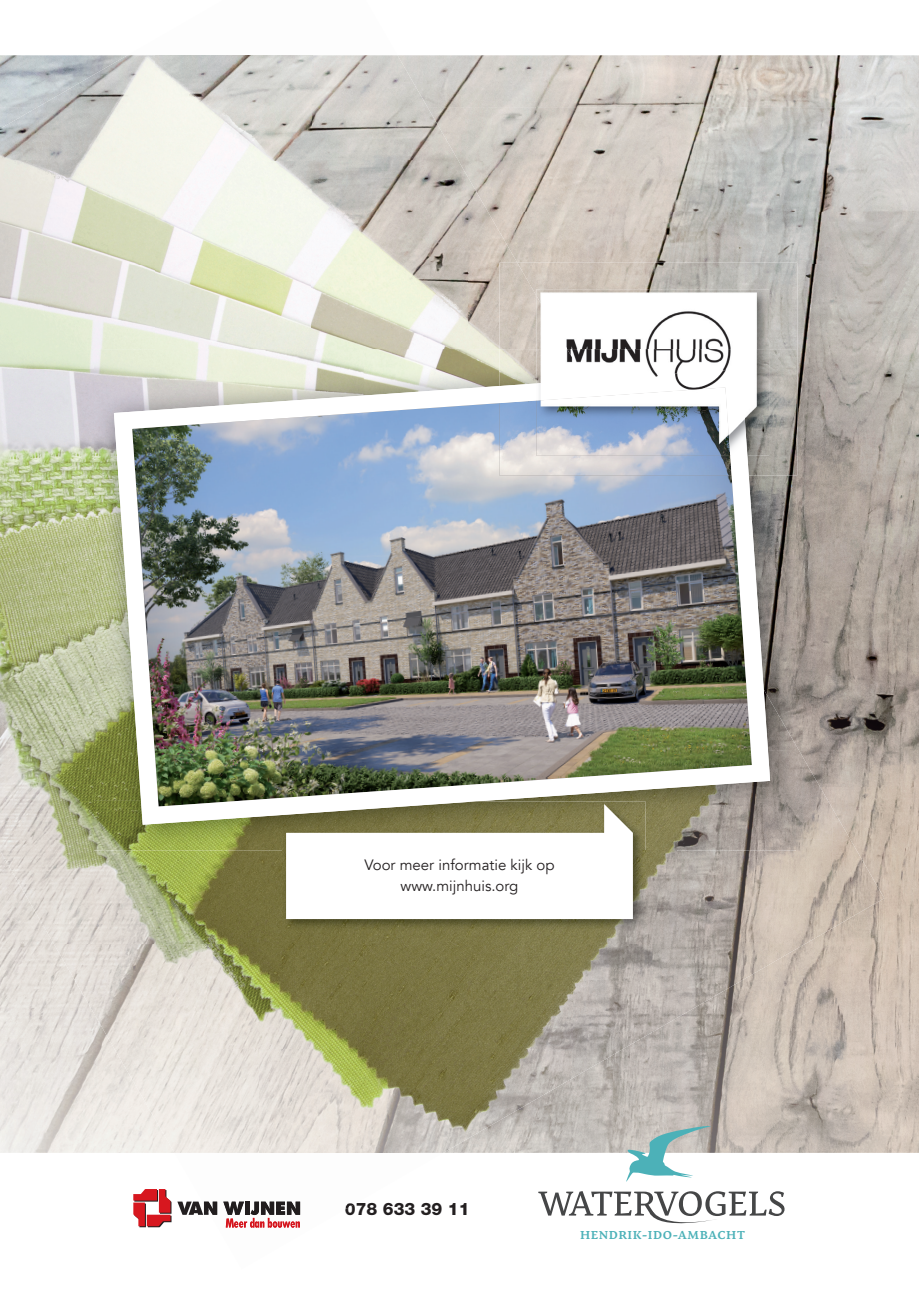
<style>
.page{position:relative;width:919px;height:1289px;background:#fff}
.page>*{position:absolute;margin:0;border:0;box-sizing:border-box;transform-origin:0 0}
.t1{font:800 17.25px "Helvetica Neue";color:#231f20}
.t2{font:600 15.15px "Nassim Latn";letter-spacing:.035em;color:#4cb1b8}
.t3{font:15px/21px "Avenir";color:#231f20;text-align:center}
</style>
<div class="page">
<img style="left:458px;top:55px;width:460px;height:52px">
<img style="left:458px;top:107px;width:460px;height:105px">
<img style="left:517px;top:212px;width:401px;height:52px">
<img style="left:795px;top:264px;width:123px;height:522px">
<img style="left:817px;top:786px;width:101px;height:366px">
<img style="left:0;top:944px;width:50px;height:208px">
<img style="left:50px;top:944px;width:52px;height:208px">
<img style="left:766px;top:988px;width:51px;height:164px">
<img style="left:663px;top:988px;width:103px;height:164px">
<img style="left:102px;top:1048px;width:12px;height:104px">
<img style="left:613px;top:1078px;width:50px;height:74px">
<img style="left:572px;top:1078px;width:41px;height:74px">
<svg style="left:133px;top:1189px;width:38px;height:38px"></svg>
<img style="left:174px;top:1152px;width:61px;height:76px">
<img style="left:235px;top:1152px;width:123px;height:76px">
<img style="left:358px;top:1152px;width:85px;height:1px">
<img style="left:114px;top:1048px;width:458px;height:104px">
<img style="left:572px;top:891px;width:104px;height:187px">
<img style="left:54px;top:944px;width:466px;height:104px">
<img style="left:520px;top:931px;width:52px;height:117px">
<img style="left:676px;top:850px;width:52px;height:168px">
<img style="left:728px;top:839px;width:104px;height:149px">
<img style="left:0;top:839px;width:156px;height:105px">
<img style="left:156px;top:850px;width:156px;height:94px">
<img style="left:312px;top:931px;width:208px;height:13px">
<img style="left:832px;top:807px;width:52px;height:121px">
<img style="left:645px;top:850px;width:31px;height:41px">
<img style="left:0;top:369px;width:94px;height:470px">
<img style="left:795px;top:745px;width:37px;height:94px">
<img style="left:0;top:55px;width:156px;height:314px">
<img style="left:156px;top:160px;width:312px;height:189px">
<img style="left:468px;top:177px;width:49px;height:172px">
<img style="left:156px;top:55px;width:302px;height:105px">
<svg style="left:177px;top:1201px;width:40px;height:13px"></svg>
<svg style="left:223px;top:1201px;width:77px;height:26px"></svg>
<svg style="left:345px;top:1203px;width:11px;height:6px"></svg>
<img style="left:770px;top:475px;width:25px;height:214px">
<img style="left:94px;top:800px;width:188px;height:50px">
<img style="left:645px;top:750px;width:150px;height:100px">
<img style="left:94px;top:449px;width:20px;height:351px">
<img style="left:770px;top:689px;width:25px;height:61px">
<img style="left:94px;top:349px;width:162px;height:100px">
<img style="left:256px;top:349px;width:108px;height:20px">
<img style="left:364px;top:349px;width:135px;height:20px">
<img style="left:114px;top:369px;width:656px;height:455px">
<img style="left:536px;top:263px;width:261px;height:42px">
<img style="left:769px;top:305px;width:28px;height:170px">
<img style="left:499px;top:263px;width:37px;height:120px">
<img style="left:499px;top:383px;width:249px;height:92px">
<img style="left:536px;top:289px;width:233px;height:60px">
<img style="left:536px;top:295px;width:31px;height:54px">
<img style="left:585px;top:349px;width:184px;height:107px">
<img style="left:536px;top:349px;width:49px;height:20px">
<img style="left:536px;top:369px;width:211px;height:87px">
<img style="left:282px;top:801px;width:363px;height:130px">
<img style="left:282px;top:801px;width:194px;height:14px">
<svg style="left:286px;top:804px;width:347px;height:115px"></svg>
<svg style="left:538px;top:1191px;width:246px;height:33px"></svg>
<svg style="left:626px;top:1125px;width:86px;height:56px"></svg>
<p class="t3" style="left:364px;top:854px;width:191px">Voor meer informatie kijk op www.mijnhuis.org</p>
<p class="t1" style="left:345px;top:1198px;width:126px">078 633 39 11</p>
<p class="t2" style="left:580px;top:1223px;width:166px">HENDRIK-IDO-AMBACHT</p>
</div>
